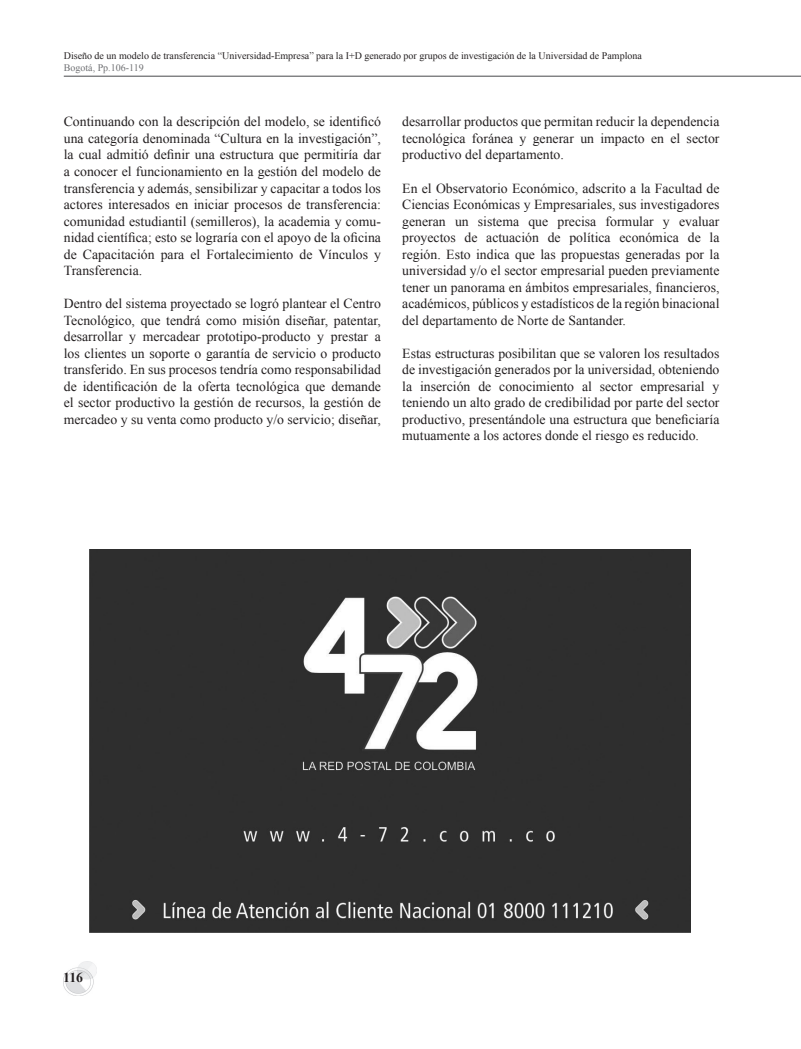
<style>
.page{position:relative;width:801px;height:1049px;background:#fff}
.page>*{position:absolute;margin:0;border:0;box-sizing:border-box;transform-origin:0 0}
.t1{font:13.75px/16.5px "Times New Roman";color:#231f20;text-align:justify}
.t2{font:700 13.75px "Times New Roman";color:#231f20}
.t3{font:10px "Times New Roman";color:#231f20}
.t4{font:10px "Times New Roman";color:#6f7073}
</style>
<div class="page">
<img style="left:63px;top:961px;width:33px;height:34px">
<hr style="left:64px;top:76px;width:737px;height:1px;background:#6c6d70">
<img style="left:89px;top:550px;width:601px;height:382px">
<p class="t3" style="left:64px;top:49px;width:580px">Diseño de un modelo de transferencia “Universidad-Empresa” para la I+D generado por grupos de investigación de la Universidad de Pamplona</p>
<p class="t4" style="left:64px;top:61px;width:81px">Bogotá, Pp.106-119</p>
<p class="t1" style="left:64px;top:113px;width:319px">Continuando con la descripción del modelo, se identificó una categoría denominada “Cultura en la investigación”, la cual admitió definir una estructura que permitiría dar a conocer el funcionamiento en la gestión del modelo de transferencia y además, sensibilizar y capacitar a todos los actores interesados en iniciar procesos de transferencia: comunidad estudiantil (semilleros), la academia y comu&shy;nidad científica; esto se lograría con el apoyo de la oficina de Capacitación para el Fortalecimiento de Vínculos y Transferencia.</p>
<p class="t1" style="left:64px;top:295px;width:319px">Dentro del sistema proyectado se logró plantear el Centro Tecnológico, que tendrá como misión diseñar, patentar, desarrollar y mercadear prototipo-producto y prestar a los clientes un soporte o garantía de servicio o producto transferido. En sus procesos tendría como responsabilidad de identificación de la oferta tecnológica que demande el sector productivo la gestión de recursos, la gestión de mercadeo y su venta como producto y/o servicio; diseñar,</p>
<p class="t1" style="left:402px;top:113px;width:319px">desarrollar productos que permitan reducir la dependencia tecnológica foránea y generar un impacto en el sector productivo del departamento.</p>
<p class="t1" style="left:402px;top:179px;width:319px">En el Observatorio Económico, adscrito a la Facultad de Ciencias Económicas y Empresariales, sus investigadores generan un sistema que precisa formular y evaluar proyectos de actuación de política económica de la región. Esto indica que las propuestas generadas por la universidad y/o el sector empresarial pueden previamente tener un panorama en ámbitos empresariales, financieros, académicos, públicos y estadísticos de la región binacional del departamento de Norte de Santander.</p>
<p class="t1" style="left:402px;top:344px;width:319px">Estas estructuras posibilitan que se valoren los resultados de investigación generados por la universidad, obteniendo la inserción de conocimiento al sector empresarial y teniendo un alto grado de credibilidad por parte del sector productivo, presentándole una estructura que beneficiaría mutuamente a los actores donde el riesgo es reducido.</p>
<p class="t2" style="left:63px;top:968px;width:21px">116</p>
</div>
